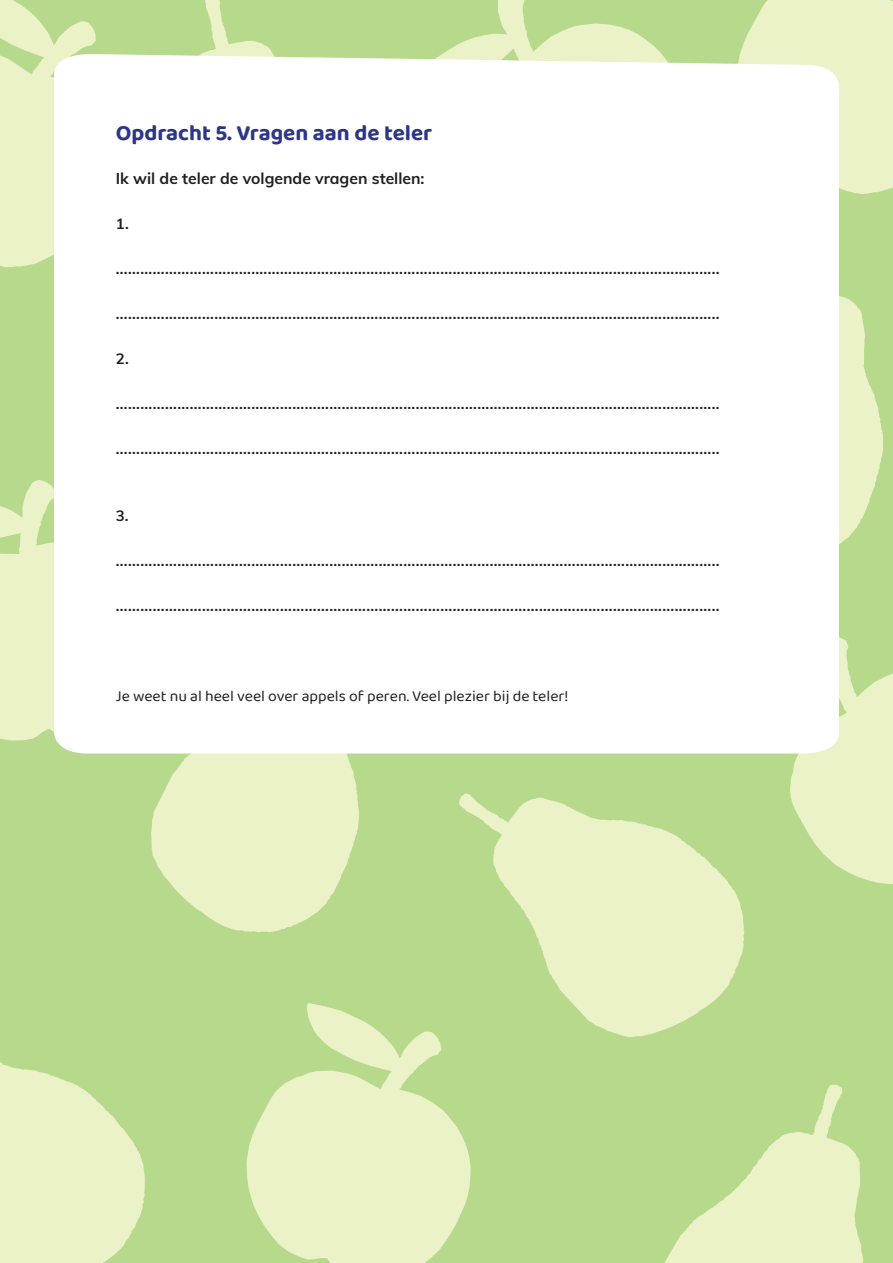
<style>
.page{position:relative;width:893px;height:1263px;background:#b6d98c}
.page>*{position:absolute;margin:0;border:0;box-sizing:border-box;transform-origin:0 0}
.t1{font:700 22.5px "Baloo 2";color:#2c3687}
.t2{font:15.75px "Baloo 2";color:#231f20}
.t3{font:700 15.75px "Muli";color:#231f20}
.t4{font:700 15px "Muli";color:#231f20}
</style>
<div class="page">
<svg style="left:0;top:0;width:96px;height:267px"></svg>
<svg style="left:201px;top:0;width:72px;height:54px"></svg>
<svg style="left:443px;top:0;width:219px;height:54px"></svg>
<svg style="left:839px;top:296px;width:44px;height:248px;fill:#ebf2c7"></svg>
<svg style="left:0;top:480px;width:54px;height:260px;background:#e3eebe"></svg>
<svg style="left:151px;top:753px;width:208px;height:179px;fill:#ebf2c7"></svg>
<div style="left:740px;top:0;width:153px;height:194px;background:#ebf2c7"></div>
<svg style="left:735px;top:637px;width:158px;height:247px"></svg>
<svg style="left:664px;top:1084px;width:199px;height:179px"></svg>
<svg style="left:246px;top:1003px;width:225px;height:260px;fill:#ebf2c7"></svg>
<svg style="left:0;top:1062px;width:145px;height:201px"></svg>
<svg style="left:459px;top:793px;width:285px;height:244px;fill:#ebf2c7"></svg>
<div style="left:54px;top:54px;width:785px;height:699px;background:#fff"></div>
<h1 class="t1" style="left:116px;top:117px;width:318px">Opdracht 5. Vragen aan de teler</h1>
<p class="t3" style="left:116px;top:166px;width:310px">Ik wil de teler de volgende vragen stellen:</p>
<p class="t4" style="left:116px;top:212px;width:15px">1.</p>
<p class="t4" style="left:116px;top:257px;width:605px">...................................................................................................................................................</p>
<p class="t4" style="left:116px;top:302px;width:605px">...................................................................................................................................................</p>
<p class="t4" style="left:116px;top:347px;width:15px">2.</p>
<p class="t4" style="left:116px;top:392px;width:605px">...................................................................................................................................................</p>
<p class="t4" style="left:116px;top:437px;width:605px">...................................................................................................................................................</p>
<p class="t4" style="left:116px;top:505px;width:14px">3.</p>
<p class="t4" style="left:116px;top:550px;width:605px">...................................................................................................................................................</p>
<p class="t4" style="left:116px;top:595px;width:605px">...................................................................................................................................................</p>
<p class="t2" style="left:116px;top:685px;width:454px">Je weet nu al heel veel over appels of peren. Veel plezier bij de teler!</p>
</div>
